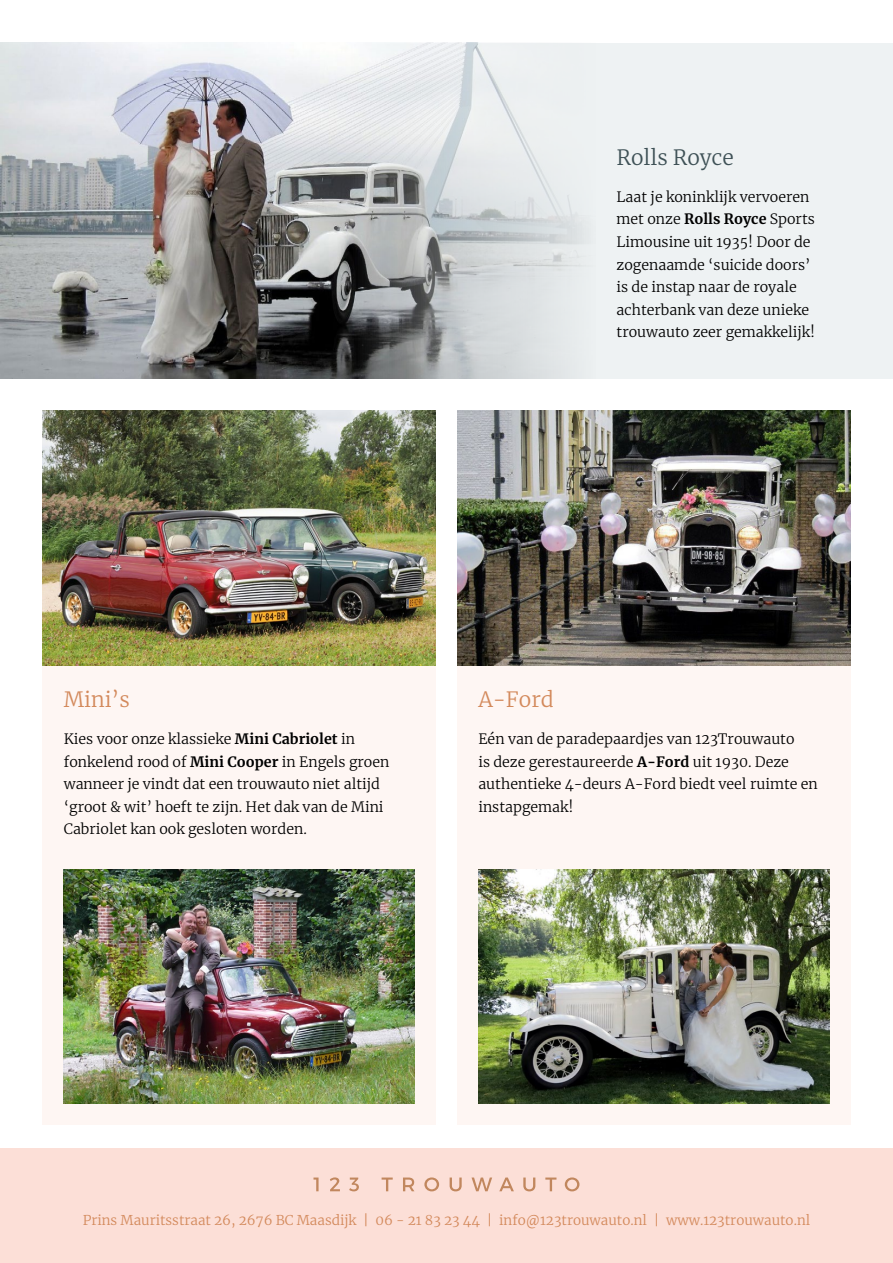
<style>
.page{position:relative;width:893px;height:1263px;background:#fff}
.page>*{position:absolute;margin:0;border:0;box-sizing:border-box;transform-origin:0 0}
.t1{font:300 21px "Merriweather";color:#d3895b}
.t2{font:300 21px "Merriweather";color:#3e5156}
.t3{font:300 14.25px/22.5px "Merriweather";color:#000}
.t4{font:300 13.5px "Merriweather";color:#d3895b}
.s1{font-weight:700}
</style>
<div class="page">
<div style="left:0;top:1148px;width:893px;height:115px;background:#fcdfd7"></div>
<div style="left:0;top:43px;width:893px;height:335px;background:#eef2f3"></div>
<div style="left:43px;top:665px;width:393px;height:460px;background:#fef6f3"></div>
<img style="left:43px;top:410px;width:393px;height:255px">
<img style="left:64px;top:870px;width:351px;height:233px">
<div style="left:457px;top:665px;width:393px;height:460px;background:#fef6f3"></div>
<img style="left:457px;top:410px;width:393px;height:255px">
<img style="left:478px;top:870px;width:351px;height:233px">
<img style="left:0;top:43px;width:586px;height:335px">
<svg style="left:313px;top:1177px;width:266px;height:14px"></svg>
<p class="t2" style="left:617px;top:143px;width:119px">Rolls Royce</p>
<p class="t3" style="left:617px;top:185px;width:200px">Laat je koninklijk vervoeren met onze <span class="s1">Rolls Royce</span> Sports<br>Limousine uit 1935! Door de zogenaamde ‘suicide doors’ is de instap naar de royale achterbank van deze unieke trouwauto zeer gemakkelijk!</p>
<p class="t1" style="left:64px;top:685px;width:68px">Mini’s</p>
<p class="t3" style="left:64px;top:727px;width:327px">Kies voor onze klassieke <span class="s1">Mini Cabriolet</span> in fonkelend rood of <span class="s1">Mini Cooper</span> in Engels groen wanneer je vindt dat een trouwauto niet altijd ‘groot &amp; wit’ hoeft te zijn. Het dak van de Mini Cabriolet kan ook gesloten worden.</p>
<p class="t1" style="left:478px;top:685px;width:77px">A-Ford</p>
<p class="t3" style="left:478px;top:727px;width:341px">Eén van de paradepaardjes van 123Trouwauto<br>is deze gerestaureerde <span class="s1">A-Ford</span> uit 1930. Deze authentieke 4-deurs A-Ford biedt veel ruimte en instapgemak!</p>
<p class="t4" style="left:83px;top:1211px;width:729px">Prins Mauritsstraat 26, 2676 BC Maasdijk | 06 - 21 83 23 44 | info@123trouwauto.nl | www.123trouwauto.nl</p>
</div>
